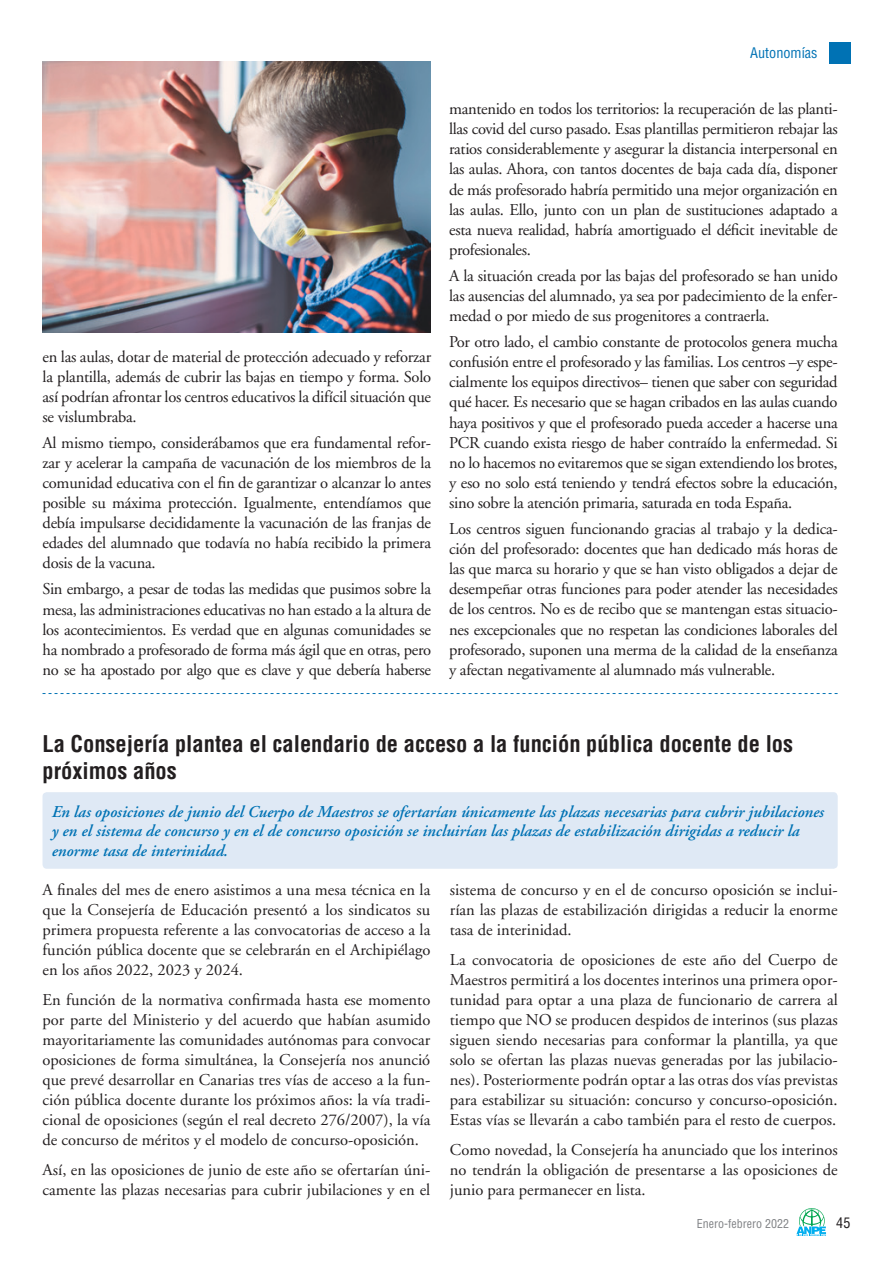
<style>
.page{position:relative;width:893px;height:1263px;background:#fff}
.page>*{position:absolute;margin:0;border:0;box-sizing:border-box;transform-origin:0 0}
.t1{font:700 condensed 22.5px/27px "Helvetica";color:#231f20}
.t2{font:16.5px/20.1px "Adobe Garamond";letter-spacing:-.01em;color:#231f20;text-align:justify}
.t3{font:italic 600 16.5px/19.8px "Adobe Garamond";color:#0072b4}
.t4{font:condensed 14.25px "Helvetica";color:#0072b4}
.t5{font:condensed 14.25px "Helvetica";color:#231f20}
.t6{font:condensed 12px "Helvetica";color:#808285}
</style>
<div class="page">
<div style="left:829px;top:43px;width:21px;height:21px;background:#0072b4"></div>
<svg style="left:796px;top:1208px;width:30px;height:28px"></svg>
<div style="left:43px;top:792px;width:795px;height:77px;background:#dfe9f5;border-radius:4px"></div>
<img style="left:43px;top:62px;width:387px;height:270px">
<svg style="left:43px;top:693px;width:795px;height:1px"></svg>
<p class="t4" style="left:750px;top:44px;width:69px">Autonomías</p>
<p class="t2" style="left:43px;top:347px;width:390px">en las aulas, dotar de material de protección adecuado y reforzar la plantilla, además de cubrir las bajas en tiempo y forma. Solo así podrían afrontar los centros educativos la difícil situación que se vislumbraba.</p>
<p class="t2" style="left:43px;top:433px;width:390px">Al mismo tiempo, considerábamos que era fundamental refor&shy;zar y acelerar la campaña de vacunación de los miembros de la comunidad educativa con el fin de garantizar o alcanzar lo antes posible su máxima protección. Igualmente, entendíamos que debía impulsarse decididamente la vacunación de las franjas de edades del alumnado que todavía no había recibido la primera dosis de la vacuna.</p>
<p class="t2" style="left:43px;top:580px;width:390px">Sin embargo, a pesar de todas las medidas que pusimos sobre la mesa, las administraciones educativas no han estado a la altura de los acontecimientos. Es verdad que en algunas comunidades se ha nombrado a profesorado de forma más ágil que en otras, pero no se ha apostado por algo que es clave y que debería haberse</p>
<p class="t2" style="left:449px;top:99px;width:390px">mantenido en todos los territorios: la recuperación de las planti&shy;llas covid del curso pasado. Esas plantillas permitieron rebajar las ratios considerablemente y asegurar la distancia interpersonal en las aulas. Ahora, con tantos docentes de baja cada día, disponer de más profesorado habría permitido una mejor organización en las aulas. Ello, junto con un plan de sustituciones adaptado a esta nueva realidad, habría amortiguado el déficit inevitable de profesionales.</p>
<p class="t2" style="left:449px;top:266px;width:390px">A la situación creada por las bajas del profesorado se han unido las ausencias del alumnado, ya sea por padecimiento de la enfer&shy;medad o por miedo de sus progenitores a contraerla.</p>
<p class="t2" style="left:449px;top:332px;width:390px">Por otro lado, el cambio constante de protocolos genera mucha confusión entre el profesorado y las familias. Los centros –y espe&shy;cialmente los equipos directivos– tienen que saber con seguridad qué hacer. Es necesario que se hagan cribados en las aulas cuando haya positivos y que el profesorado pueda acceder a hacerse una PCR cuando exista riesgo de haber contraído la enfermedad. Si no lo hacemos no evitaremos que se sigan extendiendo los brotes, y eso no solo está teniendo y tendrá efectos sobre la educación, sino sobre la atención primaria, saturada en toda España.</p>
<p class="t2" style="left:449px;top:519px;width:390px">Los centros siguen funcionando gracias al trabajo y la dedica&shy;ción del profesorado: docentes que han dedicado más horas de las que marca su horario y que se han visto obligados a dejar de desempeñar otras funciones para poder atender las necesidades de los centros. No es de recibo que se mantengan estas situacio&shy;nes excepcionales que no respetan las condiciones laborales del profesorado, suponen una merma de la calidad de la enseñanza y afectan negativamente al alumnado más vulnerable.</p>
<h1 class="t1" style="left:43px;top:730px;width:752px">La Consejería plantea el calendario de acceso a la función pública docente de los próximos años</h1>
<p class="t3" style="left:51px;top:802px;width:774px">En las oposiciones de junio del Cuerpo de Maestros se ofertarían únicamente las plazas necesarias para cubrir jubilaciones y en el sistema de concurso y en el de concurso oposición se incluirían las plazas de estabilización dirigidas a reducir la enorme tasa de interinidad.</p>
<p class="t2" style="left:43px;top:880px;width:389px">A finales del mes de enero asistimos a una mesa técnica en la que la Consejería de Educación presentó a los sindicatos su primera propuesta referente a las convocatorias de acceso a la función pública docente que se celebrarán en el Archipiélago en los años 2022, 2023 y 2024.</p>
<p class="t2" style="left:43px;top:990px;width:389px">En función de la normativa confirmada hasta ese momento por parte del Ministerio y del acuerdo que habían asumido mayoritariamente las comunidades autónomas para convocar oposiciones de forma simultánea, la Consejería nos anunció que prevé desarrollar en Canarias tres vías de acceso a la fun&shy;ción pública docente durante los próximos años: la vía tradi&shy;cional de oposiciones (según el real decreto 276/2007), la vía de concurso de méritos y el modelo de concurso-oposición.</p>
<p class="t2" style="left:43px;top:1160px;width:389px">Así, en las oposiciones de junio de este año se ofertarían úni&shy;camente las plazas necesarias para cubrir jubilaciones y en el</p>
<p class="t2" style="left:450px;top:880px;width:389px">sistema de concurso y en el de concurso oposición se inclui&shy;rían las plazas de estabilización dirigidas a reducir la enorme tasa de interinidad.</p>
<p class="t2" style="left:450px;top:950px;width:389px">La convocatoria de oposiciones de este año del Cuerpo de Maestros permitirá a los docentes interinos una primera opor&shy;tunidad para optar a una plaza de funcionario de carrera al tiempo que NO se producen despidos de interinos (sus plazas siguen siendo necesarias para conformar la plantilla, ya que solo se ofertan las plazas nuevas generadas por las jubilacio&shy;nes). Posteriormente podrán optar a las otras dos vías previstas para estabilizar su situación: concurso y concurso-oposición.<br>Estas vías se llevarán a cabo también para el resto de cuerpos.</p>
<p class="t2" style="left:450px;top:1140px;width:389px">Como novedad, la Consejería ha anunciado que los interinos no tendrán la obligación de presentarse a las oposiciones de junio para permanecer en lista.</p>
<p class="t6" style="left:697px;top:1216px;width:94px">Enero-febrero 2022</p>
<p class="t5" style="left:836px;top:1214px;width:16px">45</p>
</div>
